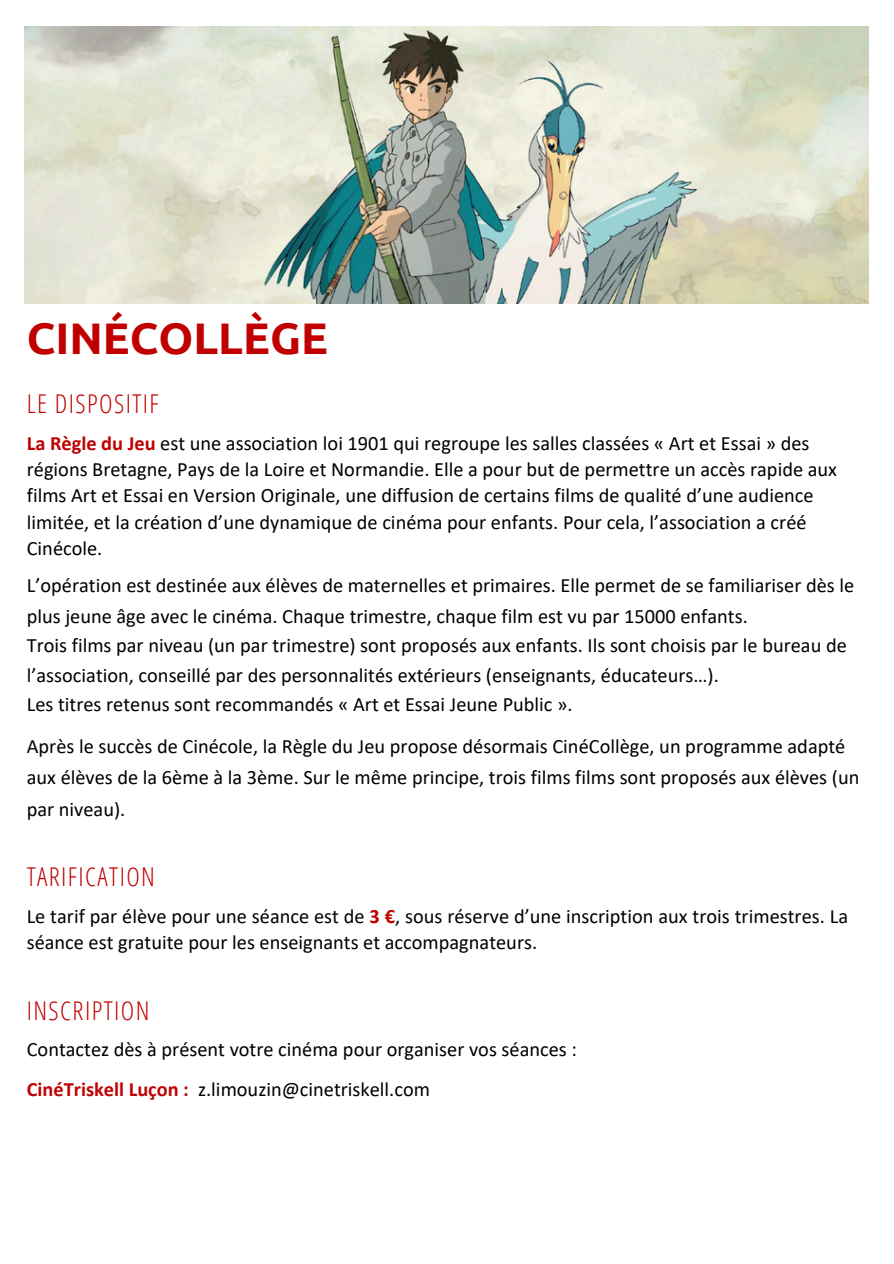
<style>
.page{position:relative;width:894px;height:1264px;background:#fff}
.page>*{position:absolute;margin:0;border:0;box-sizing:border-box;transform-origin:0 0}
.t1{font:700 44.25px "Ubuntu";color:#c00000}
.t2{font:300 25.8px "Open Sans Condensed";letter-spacing:.055em;color:#c00000}
.t3{font:20.4px/26.2px "Calibri";color:#000}
.t4{font:700 20.4px "Calibri";color:#c00000}
.s1{font-weight:700;color:#c00000}
</style>
<div class="page">
<img style="left:25px;top:27px;width:843px;height:277px">
<p class="t1" style="left:27px;top:313px;width:302px">CINÉCOLLÈGE</p>
<h2 class="t2" style="left:27px;top:385px;width:133px">LE DISPOSITIF</h2>
<p class="t3" style="left:27px;top:431px;width:784px"><span class="s1">La Règle du Jeu</span> est une association loi 1901 qui regroupe les salles classées « Art et Essai » des</p>
<h1 class="t3" style="left:27px;top:458px;width:811px">régions Bretagne, Pays de la Loire et Normandie. Elle a pour but de permettre un accès rapide aux films Art et Essai en Version Originale, une diffusion de certains films de qualité d’une audience limitée, et la création d’une dynamique de cinéma pour enfants. Pour cela, l’association a créé Cinécole.</h1>
<h2 class="t3" style="left:27px;top:574px;width:828px">L’opération est destinée aux élèves de maternelles et primaires. Elle permet de se familiariser dès le</h2>
<p class="t3" style="left:27px;top:604px;width:722px">plus jeune âge avec le cinéma. Chaque trimestre, chaque film est vu par 15000 enfants.</p>
<p class="t3" style="left:27px;top:633px;width:821px">Trois films par niveau (un par trimestre) sont proposés aux enfants. Ils sont choisis par le bureau de</p>
<p class="t3" style="left:27px;top:664px;width:693px">l’association, conseillé par des personnalités extérieurs (enseignants, éducateurs…).</p>
<p class="t3" style="left:27px;top:693px;width:547px">Les titres retenus sont recommandés « Art et Essai Jeune Public ».</p>
<p class="t3" style="left:27px;top:734px;width:819px">Après le succès de Cinécole, la Règle du Jeu propose désormais CinéCollège, un programme adapté</p>
<p class="t3" style="left:27px;top:763px;width:833px;line-height:31.8px">aux élèves de la 6ème à la 3ème. Sur le même principe, trois films films sont proposés aux élèves (un par niveau).</p>
<p class="t2" style="left:27px;top:858px;width:130px">TARIFICATION</p>
<p class="t3" style="left:27px;top:904px;width:822px">Le tarif par élève pour une séance est de <span class="s1">3 €</span>, sous réserve d’une inscription aux trois trimestres. La séance est gratuite pour les enseignants et accompagnateurs.</p>
<p class="t2" style="left:27px;top:992px;width:124px">INSCRIPTION</p>
<p class="t3" style="left:27px;top:1037px;width:551px">Contactez dès à présent votre cinéma pour organiser vos séances :</p>
<h2 class="t4" style="left:27px;top:1080px;width:163px">CinéTriskell Luçon :</h2>
<p class="t3" style="left:198px;top:1077px;width:233px">z.limouzin@cinetriskell.com</p>
</div>
